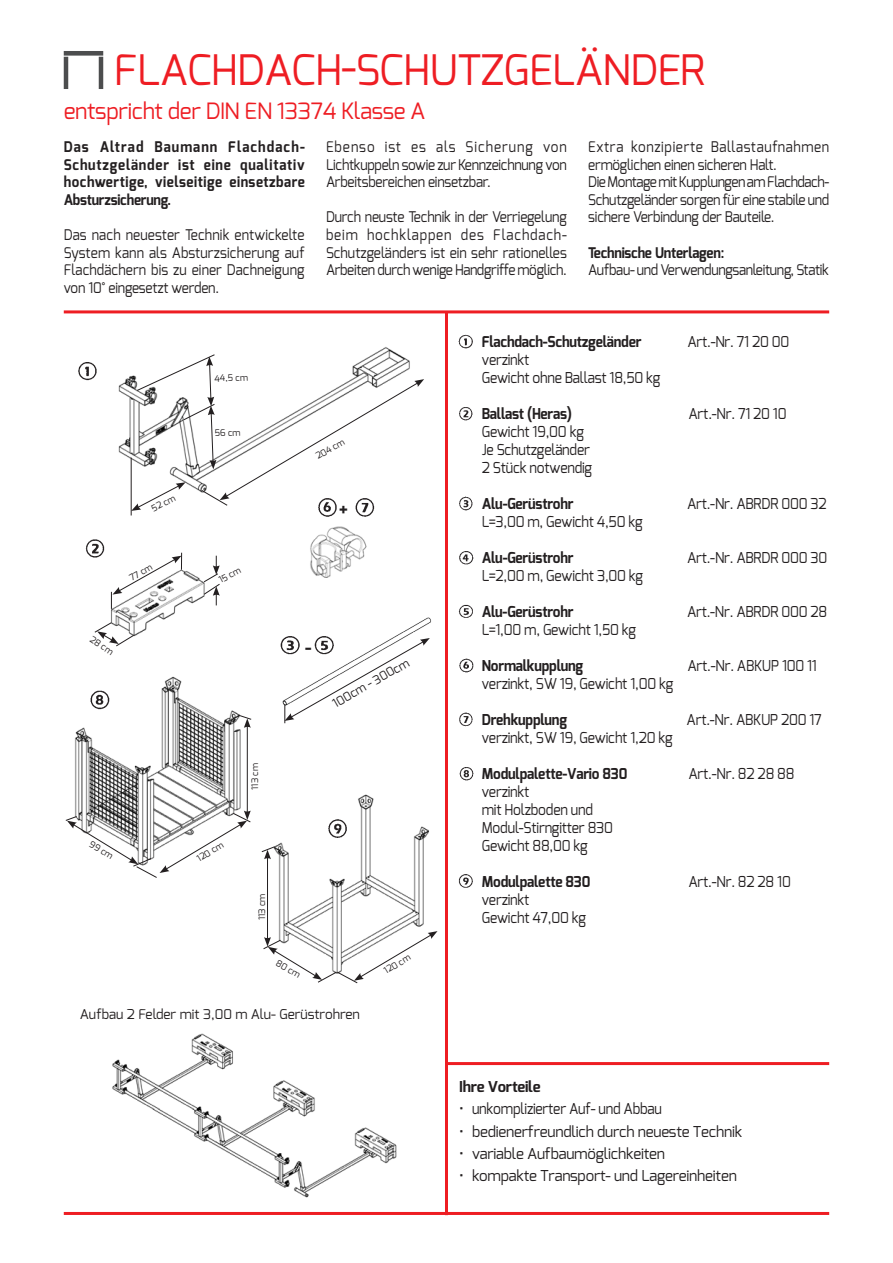
<style>
.page{position:relative;width:893px;height:1263px;background:#fff}
.page>*{position:absolute;margin:0;border:0;box-sizing:border-box;transform-origin:0 0}
.t1{font:42px "Exo";letter-spacing:-.015em;color:#ee1d23}
.t2{font:22.5px "Exo";letter-spacing:-.015em;color:#ee1d23}
.t3{font:700 18px "Exo";color:#231f20}
.t4{font:15px/18px "Exo";letter-spacing:-.015em;color:#231f20;scale:.92 1}
.t5{font:700 15px "Exo";letter-spacing:-.015em;color:#231f20;scale:.92 1}
.t6{font:15px "Exo";letter-spacing:-.015em;color:#231f20}
.t7{font:700 15px "Exo";letter-spacing:-.015em;color:#231f20}
.t8{font:14.7px/17.7px "Exo";letter-spacing:-.02em;color:#231f20;text-align:justify;scale:.92 1}
.t9{font:700 14.7px/17.7px "Exo";letter-spacing:-.015em;color:#231f20;text-align:justify;scale:.92 1}
.t10{font:13.5px "Exo";color:#231f20}
.t11{font:12px "Exo";color:#231f20}
.t12{font:9px "Exo";color:#231f20}
</style>
<div class="page">
<hr style="left:64px;top:310px;width:765px;height:3px;background:#ee1d23">
<hr style="left:445px;top:311px;width:3px;height:904px;background:#ee1d23">
<hr style="left:64px;top:1212px;width:765px;height:3px;background:#ee1d23">
<img style="left:63px;top:51px;width:41px;height:38px">
<img style="left:118px;top:347px;width:280px;height:150px">
<img style="left:110px;top:552px;width:107px;height:84px">
<img style="left:310px;top:526px;width:57px;height:52px">
<img style="left:319px;top:511px;width:17px;height:6px">
<hr style="left:131px;top:458px;width:1px;height:57px;background:#231f20">
<svg style="left:131px;top:354px;width:293px;height:157px"></svg>
<svg style="left:111px;top:553px;width:71px;height:56px"></svg>
<svg style="left:94px;top:622px;width:41px;height:25px"></svg>
<svg style="left:203px;top:556px;width:17px;height:49px"></svg>
<img style="left:75px;top:677px;width:166px;height:133px">
<img style="left:87px;top:689px;width:25px;height:29px">
<hr style="left:247px;top:725px;width:1px;height:88px;background:#231f20">
<svg style="left:238px;top:714px;width:14px;height:14px"></svg>
<svg style="left:65px;top:810px;width:186px;height:68px"></svg>
<div style="left:350px;top:491px;width:25px;height:29px;background:#fff"></div>
<img style="left:355px;top:498px;width:20px;height:19px">
<img style="left:112px;top:1033px;width:285px;height:165px">
<img style="left:282px;top:617px;width:149px;height:88px">
<img style="left:310px;top:633px;width:25px;height:5px">
<svg style="left:284px;top:638px;width:146px;height:85px"></svg>
<img style="left:280px;top:633px;width:23px;height:28px">
<img style="left:78px;top:362px;width:19px;height:19px">
<img style="left:85px;top:539px;width:20px;height:19px">
<img style="left:275px;top:794px;width:163px;height:138px">
<hr style="left:267px;top:857px;width:1px;height:82px;background:#231f20">
<svg style="left:261px;top:846px;width:15px;height:13px"></svg>
<svg style="left:263px;top:931px;width:174px;height:53px"></svg>
<div style="left:327px;top:813px;width:26px;height:29px;background:#fff"></div>
<img style="left:328px;top:819px;width:19px;height:19px">
<img style="left:458px;top:334px;width:15px;height:15px">
<img style="left:459px;top:407px;width:14px;height:14px">
<img style="left:459px;top:496px;width:14px;height:15px">
<img style="left:459px;top:551px;width:14px;height:14px">
<img style="left:458px;top:604px;width:15px;height:14px">
<img style="left:459px;top:658px;width:14px;height:15px">
<img style="left:459px;top:712px;width:14px;height:14px">
<img style="left:459px;top:767px;width:15px;height:14px">
<img style="left:458px;top:874px;width:15px;height:14px">
<hr style="left:446px;top:1062px;width:383px;height:3px;background:#ee1d23">
<h1 class="t1" style="left:114px;top:43px;width:593px">FLACHDACH-SCHUTZGELÄNDER</h1>
<h2 class="t2" style="left:64px;top:97px;width:363px">entspricht der DIN EN 13374 Klasse A</h2>
<p class="t9" style="left:64px;top:138px;width:264px">Das Altrad Baumann Flachdach-Schutzgeländer ist eine qualitativ hochwertige, vielseitige einsetzbare Absturzsicherung.</p>
<p class="t8" style="left:64px;top:226px;width:264px">Das nach neuester Technik entwickelte System kann als Absturzsicherung auf Flachdächern bis zu einer Dachneigung von 10° eingesetzt werden.</p>
<p class="t8" style="left:588px;top:138px;width:263px;text-align:left">Extra konzipierte Ballastaufnahmen ermöglichen einen sicheren Halt.<br>Die Montage mit Kupplungen am Flachdach-Schutzgeländer sorgen für eine stabile und sichere Verbindung der Bauteile.</p>
<p class="t9" style="left:588px;top:244px;width:149px">Technische Unterlagen:</p>
<p class="t8" style="left:588px;top:261px;width:263px">Aufbau- und Verwendungsanleitung, Statik</p>
<p class="t8" style="left:326px;top:138px;width:263px">Ebenso ist es als Sicherung von Lichtkuppeln sowie zur Kennzeichnung von Arbeitsbereichen einsetzbar.</p>
<p class="t8" style="left:326px;top:208px;width:263px">Durch neuste Technik in der Verriegelung beim hochklappen des Flachdach-Schutzgeländers ist ein sehr rationelles Arbeiten durch wenige Handgriffe möglich.</p>
<p class="t12" style="left:214px;top:372px;width:35px;rotate:-2deg">44,5 cm</p>
<p class="t12" style="left:150px;top:503px;width:27px;rotate:-27deg">52 cm</p>
<p class="t12" style="left:127px;top:573px;width:26px;rotate:-30deg">77 cm</p>
<p class="t12" style="left:94px;top:634px;width:27px;rotate:33deg">28 cm</p>
<p class="t12" style="left:214px;top:427px;width:27px;rotate:-2deg">56 cm</p>
<p class="t12" style="left:217px;top:575px;width:25px;rotate:-27deg">15 cm</p>
<p class="t12" style="left:314px;top:451px;width:33px;rotate:-30deg">204 cm</p>
<p class="t3" style="left:339px;top:498px;width:10px">+</p>
<p class="t3" style="left:305px;top:636px;width:8px">-</p>
<p class="t11" style="left:330px;top:698px;width:88px;rotate:-30deg">100cm - 300cm</p>
<p class="t12" style="left:93px;top:838px;width:28px;rotate:32deg">99 cm</p>
<p class="t12" style="left:195px;top:854px;width:31px;rotate:-31deg">120 cm</p>
<p class="t12" style="left:249px;top:790px;width:28px;rotate:-91deg">113 cm</p>
<p class="t12" style="left:256px;top:920px;width:28px;rotate:-90deg">113 cm</p>
<p class="t12" style="left:280px;top:957px;width:28px;rotate:29deg">80 cm</p>
<p class="t12" style="left:382px;top:966px;width:31px;rotate:-31deg">120 cm</p>
<p class="t10" style="left:80px;top:1005px;width:281px">Aufbau 2 Felder mit 3,00 m Alu- Gerüstrohren</p>
<p class="t5" style="left:482px;top:332px;width:175px">Flachdach-Schutzgeländer</p>
<p class="t4" style="left:687px;top:332px;width:112px">Art.-Nr. 71 20 00</p>
<p class="t4" style="left:482px;top:350px;width:196px">verzinkt<br>Gewicht ohne Ballast 18,50 kg</p>
<p class="t5" style="left:482px;top:404px;width:100px">Ballast (Heras)</p>
<p class="t4" style="left:689px;top:404px;width:108px">Art.-Nr. 71 20 10</p>
<p class="t4" style="left:482px;top:422px;width:122px">Gewicht 19,00 kg<br>Je Schutzgeländer<br>2 Stück notwendig</p>
<p class="t5" style="left:482px;top:494px;width:101px">Alu-Gerüstrohr</p>
<p class="t4" style="left:687px;top:494px;width:153px">Art.-Nr. ABRDR 000 32</p>
<p class="t4" style="left:482px;top:512px;width:176px">L=3,00 m, Gewicht 4,50 kg</p>
<p class="t5" style="left:482px;top:548px;width:101px">Alu-Gerüstrohr</p>
<p class="t4" style="left:687px;top:548px;width:154px">Art.-Nr. ABRDR 000 30</p>
<p class="t4" style="left:482px;top:566px;width:177px">L=2,00 m, Gewicht 3,00 kg</p>
<p class="t5" style="left:482px;top:602px;width:101px">Alu-Gerüstrohr</p>
<p class="t4" style="left:687px;top:602px;width:154px">Art.-Nr. ABRDR 000 28</p>
<p class="t4" style="left:482px;top:620px;width:169px">L=1,00 m, Gewicht 1,50 kg</p>
<p class="t5" style="left:482px;top:656px;width:112px">Normalkupplung</p>
<p class="t4" style="left:688px;top:656px;width:142px">Art.-Nr. ABKUP 100 11</p>
<p class="t4" style="left:482px;top:674px;width:210px">verzinkt, SW 19, Gewicht 1,00 kg</p>
<p class="t5" style="left:482px;top:710px;width:94px">Drehkupplung</p>
<p class="t4" style="left:687px;top:710px;width:148px">Art.-Nr. ABKUP 200 17</p>
<p class="t4" style="left:482px;top:728px;width:209px">verzinkt, SW 19, Gewicht 1,20 kg</p>
<p class="t5" style="left:482px;top:764px;width:160px">Modulpalette-Vario 830</p>
<p class="t4" style="left:689px;top:764px;width:117px">Art.-Nr. 82 28 88</p>
<p class="t4" style="left:482px;top:782px;width:144px">verzinkt<br>mit Holzboden und<br>Modul-Stirngitter 830<br>Gewicht 88,00 kg</p>
<p class="t5" style="left:482px;top:872px;width:120px">Modulpalette 830</p>
<p class="t4" style="left:688px;top:872px;width:113px">Art.-Nr. 82 28 10</p>
<p class="t4" style="left:482px;top:890px;width:115px">verzinkt<br>Gewicht 47,00 kg</p>
<p class="t7" style="left:459px;top:1077px;width:83px">Ihre Vorteile</p>
<p class="t6" style="left:459px;top:1099px;width:204px">• unkomplizierter Auf- und Abbau</p>
<p class="t6" style="left:459px;top:1121px;width:284px">• bedienerfreundlich durch neueste Technik</p>
<p class="t6" style="left:459px;top:1144px;width:207px">• variable Aufbaumöglichkeiten</p>
<p class="t6" style="left:459px;top:1166px;width:279px">• kompakte Transport- und Lagereinheiten</p>
</div>
